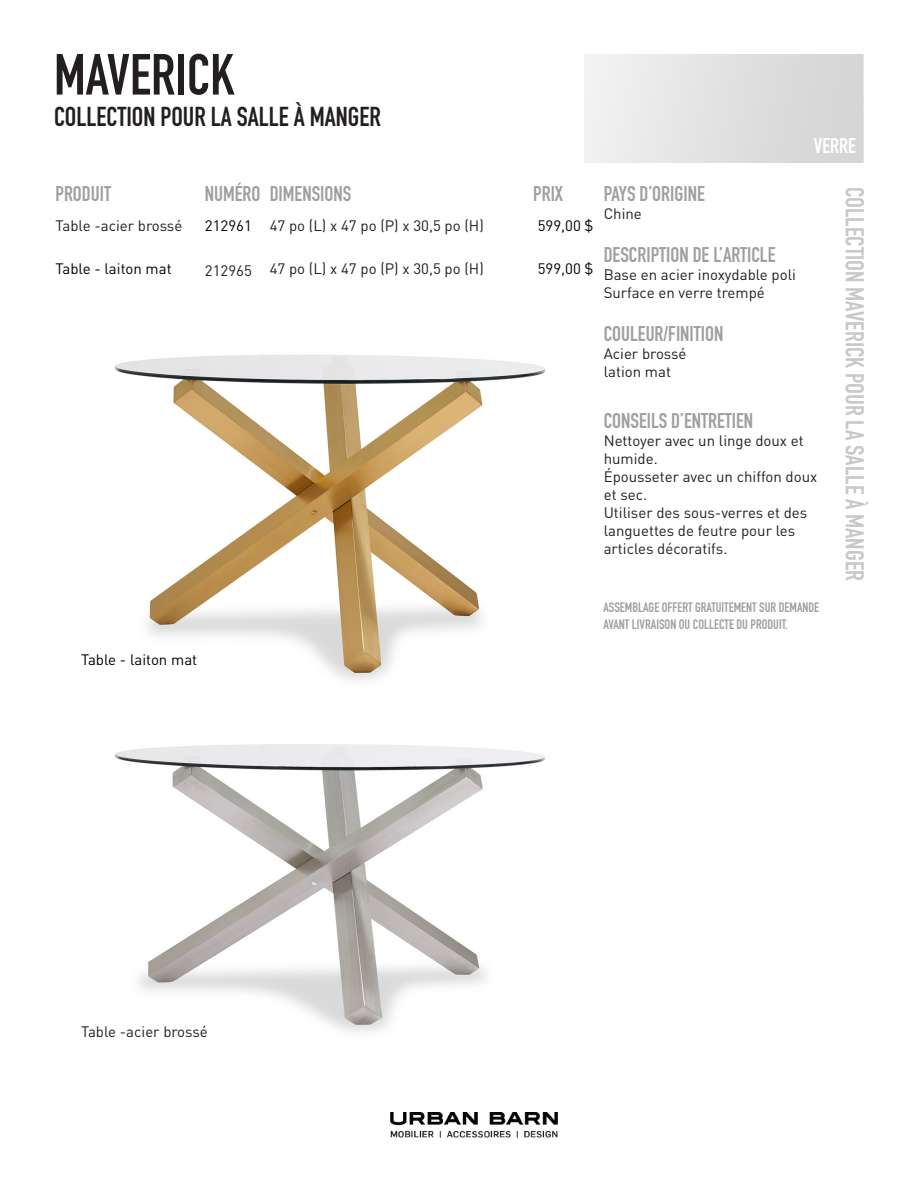
<style>
.page{position:relative;width:918px;height:1188px;background:#fff}
.page>*{position:absolute;margin:0;border:0;box-sizing:border-box;transform-origin:0 0}
.t1{font:57px "DIN Engschrift Std";color:#231f20}
.t2{font:27px "DIN Engschrift Std";color:#231f20}
.t3{font:25.5px "DIN Engschrift Std";color:#c7c8ca}
.t4{font:21px "DIN Engschrift Std";color:#9d9fa2}
.t5{font:21px "DIN Engschrift Std";color:#fff}
.t6{font:15px "DINOT";color:#231f20}
.t7{font:15px "DINOT";color:#000}
.t8{font:13.5px/16.2px "DIN Engschrift Std";color:#9d9fa2}
</style>
<div class="page">
<img style="left:390px;top:1113px;width:168px;height:25px">
<img style="left:114px;top:354px;width:432px;height:678px">
<p class="t1" style="left:54px;top:41px;width:182px">MAVERICK</p>
<p class="t2" style="left:54px;top:101px;width:328px">COLLECTION POUR LA SALLE À MANGER</p>
<p class="t5" style="left:814px;top:134px;width:43px">VERRE</p>
<p class="t4" style="left:56px;top:181px;width:57px">PRODUIT</p>
<p class="t4" style="left:205px;top:181px;width:148px">NUMÉRO DIMENSIONS</p>
<p class="t4" style="left:533px;top:181px;width:31px">PRIX</p>
<p class="t6" style="left:56px;top:215px;width:128px">Table -acier brossé</p>
<p class="t7" style="left:205px;top:215px;width:48px">212961</p>
<p class="t6" style="left:270px;top:215px;width:216px">47 po (L) x 47 po (P) x 30,5 po (H)</p>
<p class="t7" style="left:538px;top:215px;width:57px">599,00 $</p>
<p class="t7" style="left:56px;top:258px;width:118px">Table - laiton mat</p>
<p class="t6" style="left:205px;top:260px;width:48px">212965</p>
<p class="t6" style="left:270px;top:258px;width:216px">47 po (L) x 47 po (P) x 30,5 po (H)</p>
<p class="t7" style="left:538px;top:258px;width:57px">599,00 $</p>
<p class="t4" style="left:604px;top:181px;width:103px">PAYS D’ORIGINE</p>
<p class="t6" style="left:604px;top:203px;width:40px">Chine</p>
<p class="t4" style="left:604px;top:242px;width:173px">DESCRIPTION DE L’ARTICLE</p>
<p class="t6" style="left:604px;top:264px;width:194px">Base en acier inoxydable poli</p>
<p class="t6" style="left:604px;top:282px;width:163px">Surface en verre trempé</p>
<p class="t4" style="left:604px;top:321px;width:121px">COULEUR/FINITION</p>
<p class="t6" style="left:604px;top:343px;width:84px">Acier brossé</p>
<p class="t6" style="left:604px;top:361px;width:69px">lation mat</p>
<p class="t4" style="left:604px;top:408px;width:151px">CONSEILS D’ENTRETIEN</p>
<p class="t6" style="left:604px;top:430px;width:202px">Nettoyer avec un linge doux et</p>
<p class="t6" style="left:604px;top:448px;width:56px">humide.</p>
<p class="t6" style="left:604px;top:466px;width:215px">Épousseter avec un chiffon doux</p>
<p class="t6" style="left:604px;top:484px;width:45px">et sec.</p>
<p class="t6" style="left:604px;top:502px;width:205px">Utiliser des sous-verres et des</p>
<p class="t6" style="left:604px;top:520px;width:193px">languettes de feutre pour les</p>
<p class="t6" style="left:604px;top:538px;width:125px">articles décoratifs.</p>
<p class="t7" style="left:81px;top:649px;width:118px">Table - laiton mat</p>
<p class="t8" style="left:603px;top:600px;width:217px">ASSEMBLAGE OFFERT GRATUITEMENT SUR DEMANDE<br>AVANT LIVRAISON OU COLLECTE DU PRODUIT.</p>
<p class="t3" style="left:870px;top:187px;width:396px;rotate:90deg">COLLECTION MAVERICK POUR LA SALLE À MANGER</p>
<p class="t6" style="left:81px;top:1021px;width:128px">Table -acier brossé</p>
</div>
